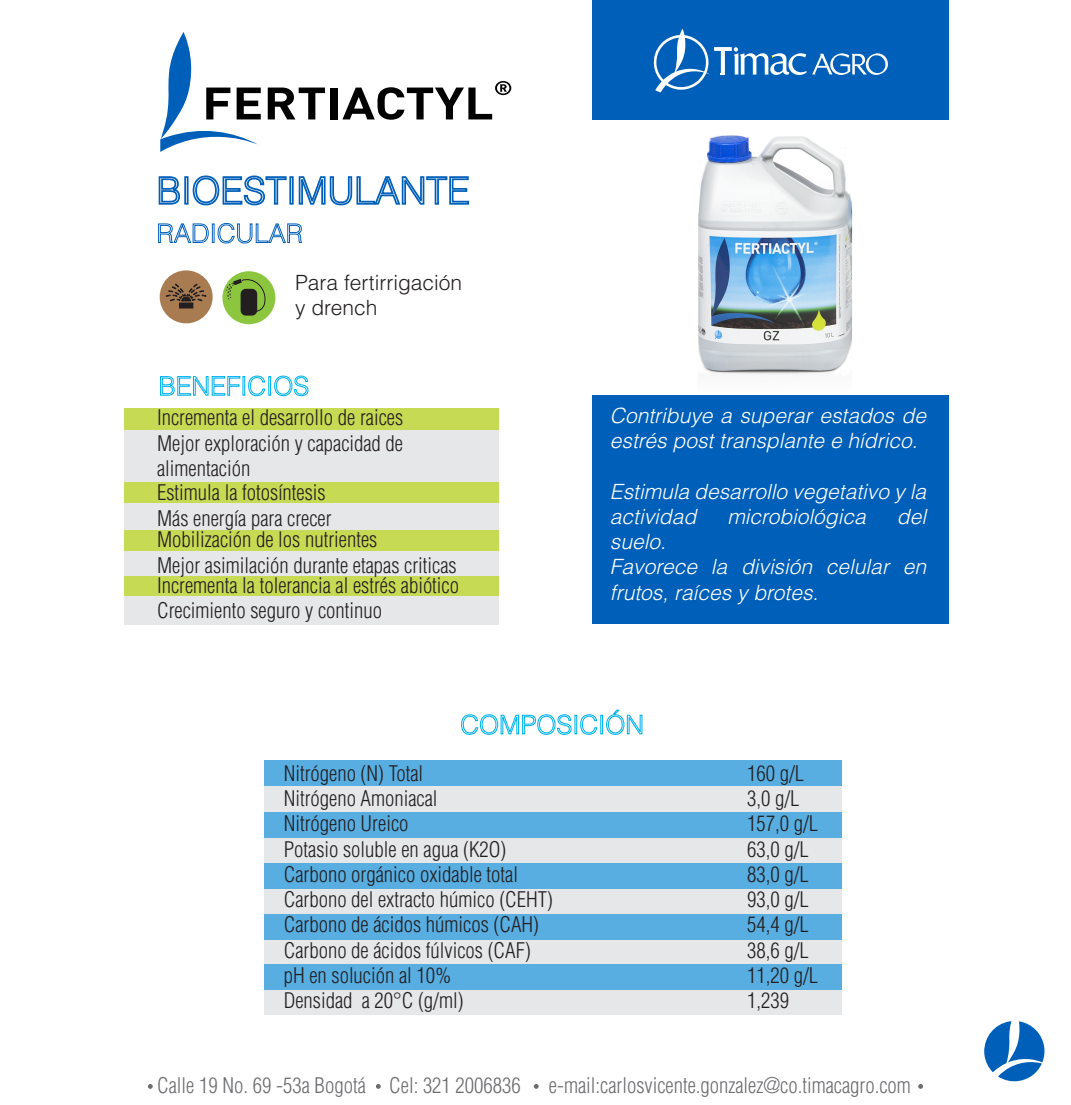
<style>
.page{position:relative;width:1071px;height:1105px;background:#fff}
.page>*{position:absolute;margin:0;border:0;box-sizing:border-box;transform-origin:0 0}
.t1{font:300 condensed 21px/25.2px "Helvetica LT Std";color:#231f20}
.t2{font:italic 300 21px/25.2px "Helvetica LT Std";color:#fff}
.t3{font:300 condensed 21px "Helvetica LT Std";color:#6c6d70}
.t4{font:300 21px/25px "Helvetica LT Std";color:#231f20}
</style>
<div class="page">
<div style="left:265px;top:786px;width:577px;height:26px;background:#e6e7e9"></div>
<div style="left:265px;top:837px;width:577px;height:26px;background:#e6e7e9"></div>
<div style="left:265px;top:889px;width:577px;height:25px;background:#e6e7e9"></div>
<div style="left:265px;top:940px;width:577px;height:26px;background:#e6e7e9"></div>
<div style="left:265px;top:990px;width:577px;height:25px;background:#e6e7e9"></div>
<div style="left:265px;top:760px;width:577px;height:26px;background:#58ade1"></div>
<div style="left:265px;top:812px;width:577px;height:25px;background:#58ade1"></div>
<div style="left:265px;top:863px;width:577px;height:26px;background:#58ade1"></div>
<div style="left:265px;top:914px;width:577px;height:26px;background:#58ade1"></div>
<div style="left:265px;top:964px;width:577px;height:26px;background:#58ade1"></div>
<svg style="left:984px;top:1021px;width:61px;height:61px"></svg>
<div style="left:124px;top:409px;width:374px;height:22px;background:#c6da53"></div>
<div style="left:124px;top:431px;width:374px;height:52px;background:#e6e7e9"></div>
<div style="left:124px;top:483px;width:374px;height:21px;background:#c6da53"></div>
<div style="left:124px;top:504px;width:374px;height:26px;background:#e6e7e9"></div>
<div style="left:124px;top:530px;width:374px;height:21px;background:#c6da53"></div>
<div style="left:124px;top:551px;width:374px;height:26px;background:#e6e7e9"></div>
<div style="left:124px;top:577px;width:374px;height:21px;background:#c6da53"></div>
<div style="left:124px;top:596px;width:374px;height:29px;background:#e6e7e9"></div>
<img style="left:698px;top:135px;width:155px;height:240px">
<svg style="left:158px;top:176px;width:22px;height:29px"></svg>
<div style="left:184px;top:176px;width:5px;height:29px;border:2px solid #005fb9"></div>
<svg style="left:192px;top:175px;width:95px;height:31px"></svg>
<div style="left:289px;top:176px;width:5px;height:29px;border:2px solid #005fb9"></div>
<svg style="left:298px;top:176px;width:172px;height:30px"></svg>
<svg style="left:158px;top:223px;width:51px;height:20px"></svg>
<div style="left:212px;top:223px;width:3px;height:20px;border:1px solid #005fb9"></div>
<svg style="left:217px;top:223px;width:85px;height:21px"></svg>
<svg style="left:160px;top:376px;width:81px;height:20px"></svg>
<div style="left:242px;top:376px;width:3px;height:20px;border:1px solid #00b3ef"></div>
<svg style="left:248px;top:375px;width:18px;height:22px"></svg>
<div style="left:268px;top:376px;width:3px;height:20px;border:1px solid #00b3ef"></div>
<svg style="left:274px;top:375px;width:35px;height:22px"></svg>
<div style="left:222px;top:271px;width:53px;height:53px;background:#8bc63e;border-radius:50%"></div>
<div style="left:160px;top:270px;width:53px;height:53px;background:#a97b50;border-radius:50%"></div>
<div style="left:592px;top:0;width:357px;height:119px;background:#005fb9"></div>
<div style="left:592px;top:395px;width:357px;height:228px;background:#005fb9"></div>
<svg style="left:653px;top:29px;width:235px;height:63px"></svg>
<svg style="left:166px;top:283px;width:41px;height:25px"></svg>
<svg style="left:268px;top:88px;width:57px;height:31px"></svg>
<div style="left:331px;top:88px;width:7px;height:31px;background:#000"></div>
<svg style="left:342px;top:81px;width:169px;height:39px"></svg>
<svg style="left:160px;top:32px;width:101px;height:120px"></svg>
<svg style="left:461px;top:714px;width:111px;height:21px"></svg>
<div style="left:574px;top:715px;width:3px;height:19px;border:1px solid #00b3ef"></div>
<svg style="left:580px;top:714px;width:18px;height:21px"></svg>
<div style="left:600px;top:715px;width:3px;height:19px;border:1px solid #00b3ef"></div>
<svg style="left:606px;top:709px;width:37px;height:26px"></svg>
<svg style="left:225px;top:278px;width:42px;height:35px"></svg>
<div style="left:241px;top:289px;width:16px;height:27px;background:#231f20;border-radius:5px"></div>
<svg style="left:376px;top:1084px;width:5px;height:5px"></svg>
<svg style="left:148px;top:1084px;width:5px;height:5px"></svg>
<svg style="left:918px;top:1084px;width:5px;height:5px"></svg>
<svg style="left:534px;top:1084px;width:5px;height:5px"></svg>
<p class="t4" style="left:295px;top:270px;width:169px">Para fertirrigación y drench</p>
<p class="t1" style="left:157px;top:405px;width:248px">Incrementa el desarrollo de raices</p>
<p class="t1" style="left:157px;top:430px;width:248px">Mejor exploración y capacidad de alimentación</p>
<p class="t1" style="left:157px;top:480px;width:170px">Estimula la fotosíntesis</p>
<p class="t1" style="left:157px;top:505px;width:176px">Más energía para crecer</p>
<p class="t1" style="left:157px;top:527px;width:222px">Mobilización de los nutrientes</p>
<p class="t1" style="left:157px;top:553px;width:301px">Mejor asimilación durante etapas criticas</p>
<p class="t1" style="left:157px;top:573px;width:304px">Incrementa la tolerancia al estrés abiótico</p>
<p class="t1" style="left:157px;top:598px;width:227px">Crecimiento seguro y continuo</p>
<p class="t2" style="left:610px;top:403px;width:318px">Contribuye a superar estados de estrés post transplante e hídrico.</p>
<p class="t2" style="left:610px;top:479px;width:318px">Estimula desarrollo vegetativo y la actividad</p>
<p class="t2" style="left:727px;top:504px;width:140px">microbiológica</p>
<p class="t2" style="left:897px;top:504px;width:31px">del</p>
<p class="t2" style="left:610px;top:529px;width:318px">suelo.<br>Favorece la división celular en frutos, raíces y brotes.</p>
<p class="t1" style="left:284px;top:761px;width:271px">Nitrógeno (N) Total<br>Nitrógeno Amoniacal<br>Nitrógeno Ureico<br>Potasio soluble en agua (K2O)<br>Carbono orgánico oxidable total<br>Carbono del extracto húmico (CEHT)<br>Carbono de ácidos húmicos (CAH)<br>Carbono de ácidos fúlvicos (CAF) pH en solución al 10%<br>Densidad a 20°C (g/ml)</p>
<p class="t1" style="left:747px;top:761px;width:73px">160 g/L<br>3,0 g/L<br>157,0 g/L<br>63,0 g/L<br>83,0 g/L<br>93,0 g/L<br>54,4 g/L<br>38,6 g/L<br>11,20 g/L<br>1,239</p>
<p class="t3" style="left:157px;top:1072px;width:365px">Calle 19 No. 69 -53a Bogotá Cel: 321 2006836</p>
<p class="t3" style="left:549px;top:1072px;width:364px">e-mail:carlosvicente.gonzalez@co.timacagro.com</p>
</div>
